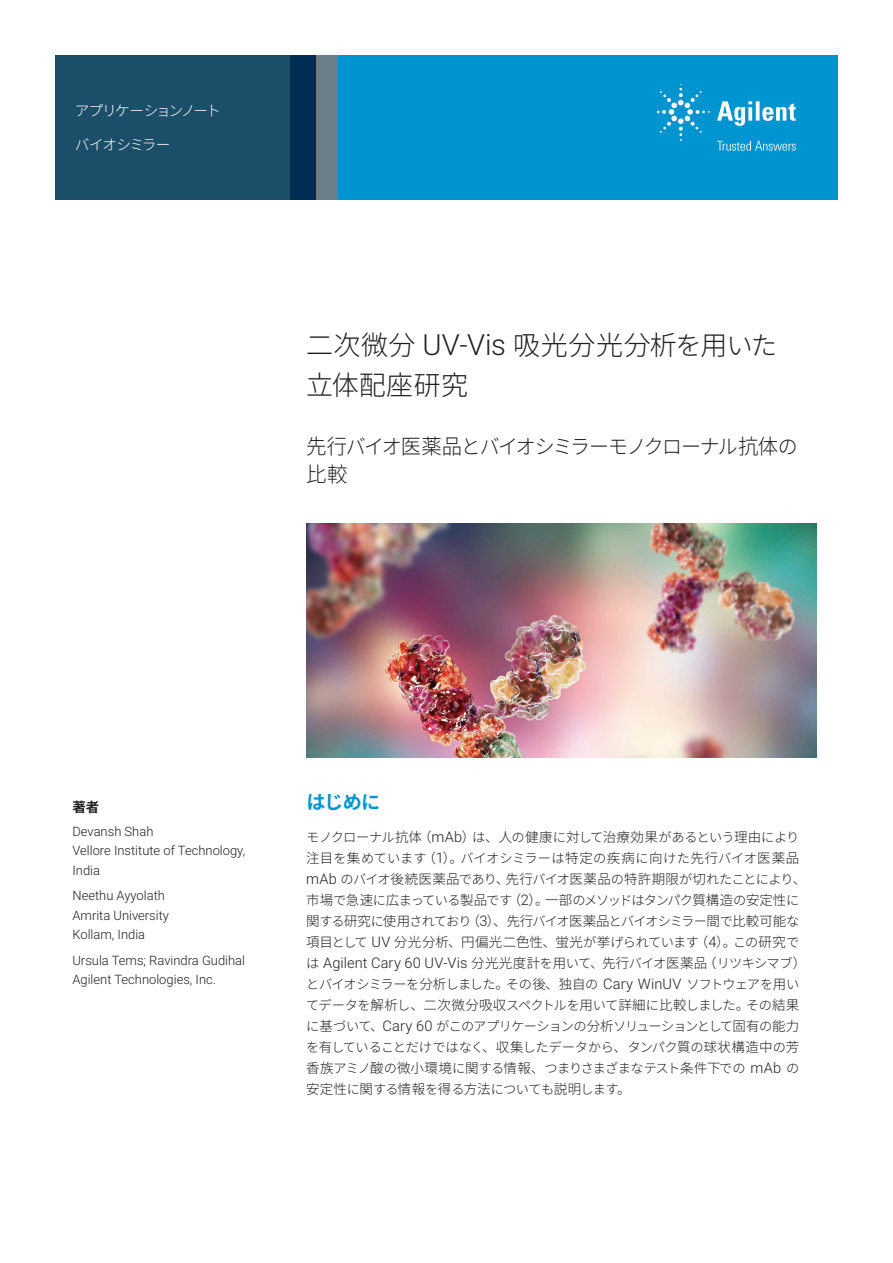
<style>
.page{position:relative;width:893px;height:1263px;background:#fff}
.page>*{position:absolute;margin:0;border:0;box-sizing:border-box;transform-origin:0 0}
.t1{font:300 27px/39px "Noto Sans CJ Kjp";letter-spacing:.02em;color:#221f20}
.t2{font:300 21px "Noto Sans CJ Kjp";color:#221f20}
.t3{font:300 20.55px "Noto Sans CJ Kjp";letter-spacing:-.08em;color:#221f20}
.t4{font:700 19.05px "Noto Sans CJ Kjp";color:#0095d0}
.t5{font:300 14.7px "Noto Sans CJ Kjp";letter-spacing:-.115em;color:#fff}
.t6{font:300 14.7px "Noto Sans CJ Kjp";letter-spacing:-.065em;color:#fff}
.t7{font:300 14.55px "Roboto";letter-spacing:.005em;color:#221f20}
.t8{font:300 13.5px "Noto Sans CJ Kjp";letter-spacing:.025em;color:#221f20}
.t9{font:700 13.5px "Noto Sans CJ Kjp";color:#221f20}
.t10{font:300 13.2px/21.1px "Noto Sans CJ Kjp";letter-spacing:-.06em;color:#221f20}
.t11{font:300 12.9px/19.5px "Roboto";color:#221f20}
.s1{font-family:"Roboto";font-size:29.1px}
.s2{font-size:26.4px}
.s3{font-size:21px}
.s4{font-size:13.5px}
.s5{font-family:"Roboto";font-size:14.55px}
.s6{font-size:13.2px}
.s7{font-family:"Noto Sans CJ Kjp";font-size:13.2px}
.s8{font-family:"Noto Sans CJ Kjp";font-size:13.5px}
</style>
<div class="page">
<div style="left:290px;top:55px;width:548px;height:144px;background:#0095d0"></div>
<svg style="left:55px;top:55px;width:262px;height:144px;background:#174a67"></svg>
<div style="left:317px;top:55px;width:21px;height:144px;background:#6b7f89"></div>
<img style="left:306px;top:523px;width:510px;height:234px">
<svg style="left:717px;top:101px;width:79px;height:25px"></svg>
<svg style="left:657px;top:84px;width:53px;height:57px"></svg>
<svg style="left:717px;top:141px;width:79px;height:10px"></svg>
<p class="t5" style="left:75px;top:102px;width:148px">アプリケーションノート</p>
<p class="t6" style="left:75px;top:136px;width:97px">バイオシミラー</p>
<h1 class="t1" style="left:306px;top:327px;width:473px">二次微分 <span class="s1">UV-Vis</span> 吸光分光分析<span class="s2">を</span>用<span class="s2">いた</span>立体配座研究</h1>
<h3 class="t3" style="left:306px;top:435px;width:493px"><span class="s3">先行</span>バイオ<span class="s3">医薬品</span>とバイオシミラーモノクローナル<span class="s3">抗体</span>の</h3>
<h2 class="t2" style="left:306px;top:462px;width:43px">比較</h2>
<p class="t9" style="left:72px;top:800px;width:28px">著者</p>
<p class="t11" style="left:72px;top:821px;width:174px">Devansh Shah<br>Vellore Institute of Technology,<br>India</p>
<p class="t11" style="left:72px;top:885px;width:98px">Neethu Ayyolath<br>Amrita University<br>Kollam, India</p>
<p class="t11" style="left:72px;top:950px;width:174px">Ursula Tems; Ravindra Gudihal<br>Agilent Technologies, Inc.</p>
<h3 class="t4" style="left:306px;top:791px;width:75px">はじめに</h3>
<p class="t10" style="left:306px;top:826px;width:501px">モノクローナル<span class="s4">抗体（</span><span class="s5">mAb</span><span class="s4">）</span>は<span class="s4">、人</span>の<span class="s4">健康</span>に<span class="s4">対</span>して<span class="s4">治療効果</span>があるという<span class="s4">理由</span>により<span class="s4">注目</span>を<span class="s4">集</span>めています<span class="s4">（</span><span class="s5">1</span><span class="s4">）。</span>バイオシミラーは<span class="s4">特定</span>の<span class="s4">疾病</span>に<span class="s4">向</span>けた<span class="s4">先行</span>バイオ<span class="s4">医薬品</span><span class="s5">mAb</span> のバイオ<span class="s4">後続医薬品</span>であり<span class="s4">、先行</span>バイオ<span class="s4">医薬品</span>の<span class="s4">特許期限</span>が<span class="s4">切</span>れたことにより<span class="s4">、市場</span>で<span class="s4">急速</span>に<span class="s4">広</span>まっている<span class="s4">製品</span>です<span class="s4">（</span><span class="s5">2</span><span class="s4">）。一部</span>のメソッドはタンパク<span class="s4">質構造</span>の<span class="s4">安定性</span>に<span class="s4">関</span>する<span class="s4">研究</span>に<span class="s4">使用</span>されており<span class="s4">（</span><span class="s5">3</span><span class="s4">）、先行</span>バイオ<span class="s4">医薬品</span>とバイオシミラー<span class="s4">間</span>で<span class="s4">比較可能</span>な</p>
<p class="t8" style="left:306px;top:934px;width:495px">項目<span class="s6">として</span> <span class="s5">UV</span> 分光分析、円偏光二色性、蛍光<span class="s6">が</span>挙<span class="s6">げられています</span>（<span class="s5">4</span>）。<span class="s6">この</span>研究<span class="s6">で</span></p>
<p class="t7" style="left:306px;top:952px;width:501px"><span class="s7">は</span> Agilent Cary 60 UV-Vis <span class="s8">分光光度計</span><span class="s7">を</span><span class="s8">用</span><span class="s7">いて</span><span class="s8">、先行</span><span class="s7">バイオ</span><span class="s8">医薬品（</span><span class="s7">リツキシマブ</span><span class="s8">）</span></p>
<p class="t10" style="left:306px;top:973px;width:495px;text-align:justify">とバイオシミラーを<span class="s4">分析</span>しました<span class="s4">。</span>その<span class="s4">後、独自</span>の <span class="s5">Cary WinUV</span> ソフトウェアを<span class="s4">用</span>いてデータを<span class="s4">解析</span>し<span class="s4">、二次微分吸収</span>スペクトルを<span class="s4">用</span>いて<span class="s4">詳細</span>に<span class="s4">比較</span>しました<span class="s4">。</span>その<span class="s4">結果</span>に<span class="s4">基</span>づいて<span class="s4">、</span><span class="s5">Cary 60</span> がこのアプリケーションの<span class="s4">分析</span>ソリューションとして<span class="s4">固有</span>の<span class="s4">能力</span>を<span class="s4">有</span>していることだけではなく<span class="s4">、収集</span>したデータから<span class="s4">、</span>タンパク<span class="s4">質</span>の<span class="s4">球状構造中</span>の<span class="s4">芳香族</span>アミノ<span class="s4">酸</span>の<span class="s4">微小環境</span>に<span class="s4">関</span>する<span class="s4">情報、</span>つまりさまざまなテスト<span class="s4">条件下</span>での <span class="s5">mAb</span> の<span class="s4">安定性</span>に<span class="s4">関</span>する<span class="s4">情報</span>を<span class="s4">得</span>る<span class="s4">方法</span>についても<span class="s4">説明</span>します<span class="s4">。</span></p>
</div>
